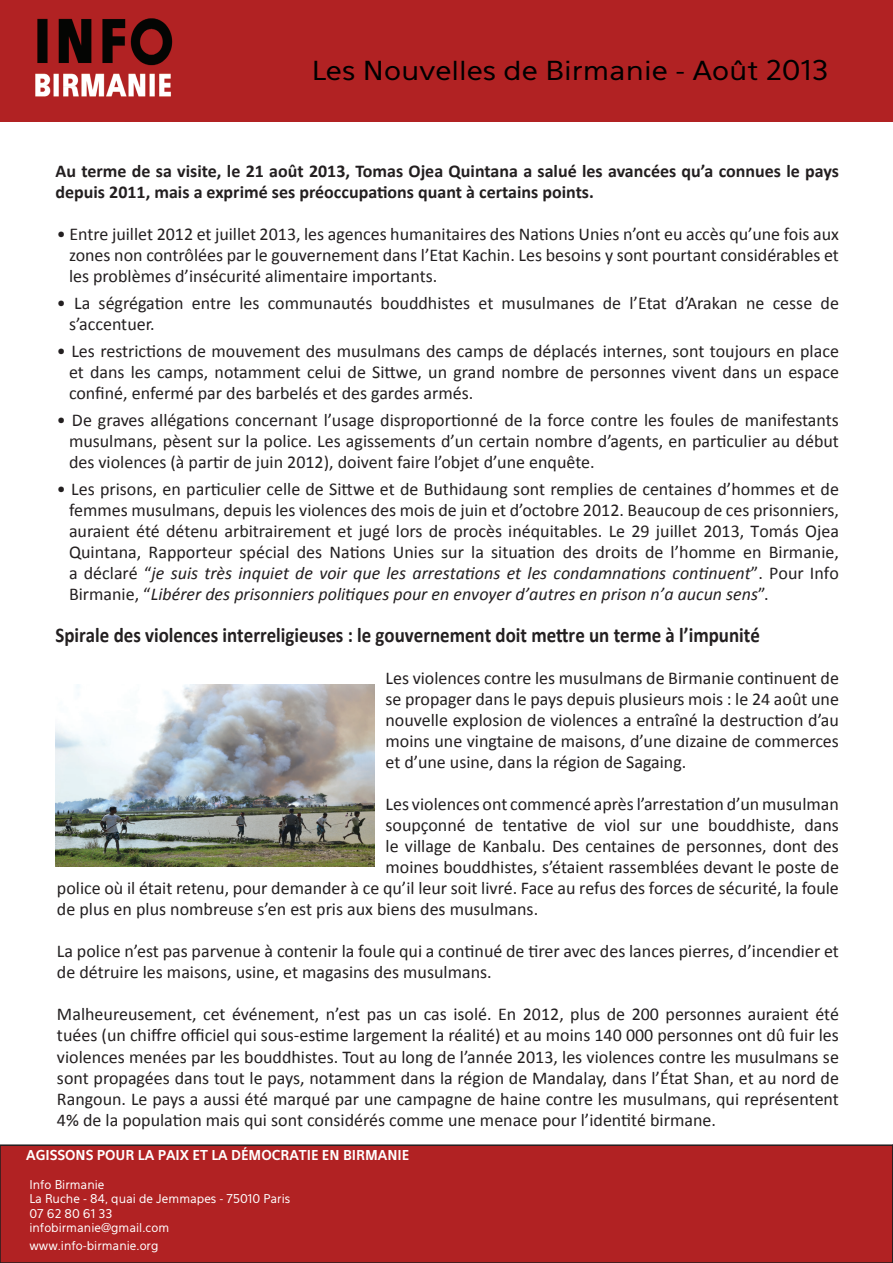
<style>
.page{position:relative;width:893px;height:1263px;background:#fff}
.page>*{position:absolute;margin:0;border:0;box-sizing:border-box;transform-origin:0 0}
.t1{font:25.95px "Eau Sans";color:#000;scale:1.14 1}
.t2{font:700 21px "Calibri";color:#231f20;scale:.9 1}
.t3{font:18px/21px "Calibri";color:#231f20;text-align:justify}
.t4{font:700 18px/21px "Calibri";color:#231f20}
.t5{font:700 13.5px "Eau Sans";color:#fff}
.t6{font:12px/14.4px "Eau Sans";color:#fff}
.s1{font-size:27px}
.s2{font-style:italic}
</style>
<div class="page">
<div style="left:0;top:1145px;width:893px;height:118px;background:#b12223"></div>
<div style="left:0;top:1144px;width:893px;height:119px;border:2px solid #231f20"></div>
<div style="left:0;top:0;width:893px;height:122px;background:#b12223"></div>
<img style="left:56px;top:684px;width:318px;height:182px">
<svg style="left:892px;top:1144px;width:1px;height:119px"></svg>
<h1 class="t1" style="left:312px;top:55px;width:455px">Les Nouvelles de Birmanie - Août <span class="s1">2013</span></h1>
<p class="t4" style="left:56px;top:161px;width:785px">Au terme de sa visite, le 21 août 2013, Tomas Ojea Quintana a salué les avancées qu’a connues le pays depuis 2011, mais a exprimé ses préoccupations quant à certains points.</p>
<p class="t3" style="left:69px;top:224px;width:771px;text-indent:-12px">• Entre juillet 2012 et juillet 2013, les agences humanitaires des Nations Unies n’ont eu accès qu’une fois aux zones non contrôlées par le gouvernement dans l’Etat Kachin. Les besoins y sont pourtant considérables et les problèmes d’insécurité alimentaire importants.</p>
<p class="t3" style="left:69px;top:293px;width:771px;text-indent:-12px">• La ségrégation entre les communautés bouddhistes et musulmanes de l’Etat d’Arakan ne cesse de s’accentuer.</p>
<p class="t3" style="left:69px;top:341px;width:771px;text-indent:-12px">• Les restrictions de mouvement des musulmans des camps de déplacés internes, sont toujours en place et dans les camps, notamment celui de Sittwe, un grand nombre de personnes vivent dans un espace confiné, enfermé par des barbelés et des gardes armés.</p>
<p class="t3" style="left:69px;top:410px;width:771px;text-indent:-12px">• De graves allégations concernant l’usage disproportionné de la force contre les foules de manifestants musulmans, pèsent sur la police. Les agissements d’un certain nombre d’agents, en particulier au début des violences (à partir de juin 2012), doivent faire l’objet d’une enquête.</p>
<p class="t3" style="left:69px;top:479px;width:771px;text-indent:-12px">• Les prisons, en particulier celle de Sittwe et de Buthidaung sont remplies de centaines d’hommes et de femmes musulmans, depuis les violences des mois de juin et d’octobre 2012. Beaucoup de ces prisonniers, auraient été détenu arbitrairement et jugé lors de procès inéquitables. Le 29 juillet 2013, Tomás Ojea Quintana, Rapporteur spécial des Nations Unies sur la situation des droits de l’homme en Birmanie, a déclaré “<span class="s2">je suis très inquiet de voir que les arrestations et les condamnations continuent</span>”. Pour Info Birmanie, “<span class="s2">Libérer des prisonniers politiques pour en envoyer d’autres en prison n’a aucun sens</span>”.</p>
<p class="t2" style="left:56px;top:622px;width:784px">Spirale des violences interreligieuses : le gouvernement doit mettre un terme à l’impunité</p>
<p class="t3" style="left:386px;top:668px;width:455px">Les violences contre les musulmans de Birmanie continuent de se propager dans le pays depuis plusieurs mois : le 24 août une nouvelle explosion de violences a entraîné la destruction d’au moins une vingtaine de maisons, d’une dizaine de commerces et d’une usine, dans la région de Sagaing.</p>
<p class="t3" style="left:386px;top:794px;width:455px">Les violences ont commencé après l’arrestation d’un musulman</p>
<p class="t3" style="left:386px;top:815px;width:455px">soupçonné de tentative de viol sur une bouddhiste, dans</p>
<p class="t3" style="left:386px;top:836px;width:455px">le village de Kanbalu. Des centaines de personnes, dont des</p>
<p class="t3" style="left:386px;top:857px;width:455px">moines bouddhistes, s’étaient rassemblées devant le poste de</p>
<p class="t3" style="left:57px;top:878px;width:783px">police où il était retenu, pour demander à ce qu’il leur soit livré. Face au refus des forces de sécurité, la foule</p>
<p class="t3" style="left:57px;top:899px;width:483px">de plus en plus nombreuse s’en est pris aux biens des musulmans.</p>
<p class="t3" style="left:57px;top:941px;width:783px">La police n’est pas parvenue à contenir la foule qui a continué de tirer avec des lances pierres, d’incendier et de détruire les maisons, usine, et magasins des musulmans.</p>
<p class="t3" style="left:57px;top:1004px;width:783px">Malheureusement, cet événement, n’est pas un cas isolé. En 2012, plus de 200 personnes auraient été tuées (un chiffre officiel qui sous-estime largement la réalité) et au moins 140 000 personnes ont dû fuir les violences menées par les bouddhistes. Tout au long de l’année 2013, les violences contre les musulmans se sont propagées dans tout le pays, notamment dans la région de Mandalay, dans l’État Shan, et au nord de Rangoun. Le pays a aussi été marqué par une campagne de haine contre les musulmans, qui représentent 4% de la population mais qui sont considérés comme une menace pour l’identité birmane.</p>
<p class="t5" style="left:26px;top:1147px;width:385px">AGISSONS POUR LA PAIX ET LA DÉMOCRATIE EN BIRMANIE</p>
<p class="t6" style="left:29px;top:1177px;width:262px">Info Birmanie<br>La Ruche - 84, quai de Jemmapes - 75010 Paris<br>07 62 80 61 33<br>infobirmanie@gmail.com</p>
<p class="t6" style="left:29px;top:1239px;width:131px">www.info-birmanie.org</p>
</div>
